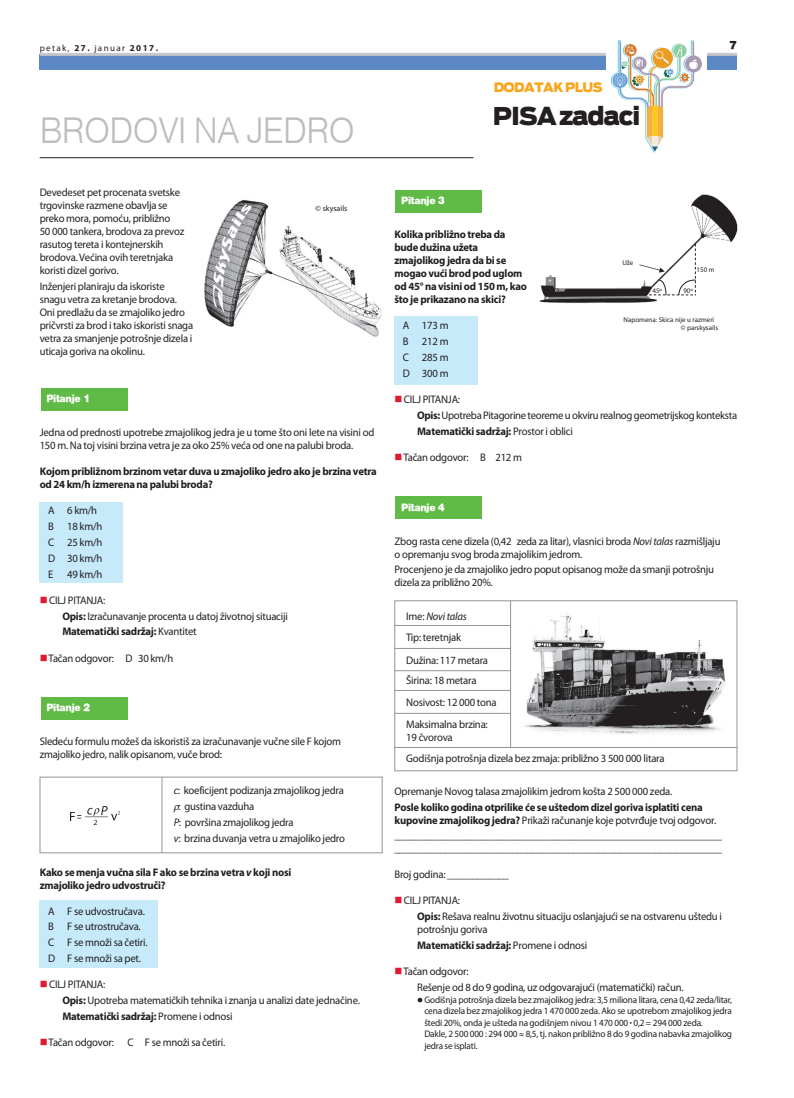
<style>
.page{position:relative;width:794px;height:1098px;background:#fff}
.page>*{position:absolute;margin:0;border:0;box-sizing:border-box;transform-origin:0 0}
.t1{font:300 38px "Nimbus Re Sans";letter-spacing:-.015em;color:#bcbdc0;scale:.95 1}
.t2{font:700 24.5px "Antennasrbyublack";letter-spacing:-.04em;color:#231f20}
.t3{font:700 13px "Antennasrbyublack";letter-spacing:-.04em;color:#f9a51b}
.t4{font:900 12px "Nimbus Re Sans";color:#231f20}
.t5{font:11px/15.8px "Myriad YU Pro";letter-spacing:-.02em;color:#231f20}
.t6{font:700 11px/13px "Myriad YU Pro";letter-spacing:-.02em;color:#231f20}
.t7{font:900 11px "Nimbus Re Sans";letter-spacing:-.025em;color:#fff}
.t8{font:9.5px/11.5px "Myriad YU Pro";letter-spacing:-.02em;color:#231f20}
.t9{font:9px "Myriad YU Pro";letter-spacing:.155em;color:#231f20}
.t10{font:8px "Arial";color:#231f20}
.t11{font:7px/8px "Arial";color:#231f20}
.s1{font-weight:700}
.s2{font-style:italic}
.s3{font-family:"Greek";font-style:italic}
.s4{font-weight:400}
</style>
<div class="page">
<div style="left:394px;top:316px;width:84px;height:68px;background:#c6eafa"></div>
<div style="left:40px;top:900px;width:118px;height:67px;background:#c6eafa"></div>
<div style="left:40px;top:501px;width:83px;height:81px;background:#c6eafa"></div>
<div style="left:40px;top:54px;width:697px;height:16px;background:#5d88c6"></div>
<hr style="left:40px;top:53px;width:697px;height:3px;background:#c7c8ca">
<div style="left:606px;top:37px;width:100px;height:118px;background:#fff"></div>
<svg style="left:611px;top:40px;width:91px;height:113px"></svg>
<div style="left:395px;top:496px;width:87px;height:22px;background:#60bb46"></div>
<div style="left:395px;top:190px;width:87px;height:22px;background:#60bb46"></div>
<div style="left:41px;top:696px;width:86px;height:23px;background:#60bb46"></div>
<div style="left:41px;top:388px;width:86px;height:22px;background:#60bb46"></div>
<hr style="left:40px;top:157px;width:433px;height:1px;background:#231f20">
<img style="left:204px;top:200px;width:178px;height:137px">
<img style="left:539px;top:194px;width:198px;height:109px">
<svg style="left:639px;top:244px;width:57px;height:51px"></svg>
<div style="left:40px;top:776px;width:342px;height:76px;border:1px solid #939598"></div>
<img style="left:70px;top:806px;width:49px;height:18px">
<hr style="left:162px;top:776px;width:1px;height:76px;background:#939598">
<img style="left:525px;top:613px;width:201px;height:122px">
<div style="left:394px;top:600px;width:343px;height:170px;border:1px solid #939598"></div>
<hr style="left:394px;top:747px;width:343px;height:1px;background:#939598">
<hr style="left:394px;top:625px;width:117px;height:1px;background:#939598">
<hr style="left:394px;top:648px;width:117px;height:1px;background:#939598">
<hr style="left:394px;top:670px;width:117px;height:1px;background:#939598">
<hr style="left:394px;top:690px;width:117px;height:1px;background:#939598">
<hr style="left:394px;top:712px;width:117px;height:1px;background:#939598">
<hr style="left:510px;top:600px;width:1px;height:147px;background:#939598">
<p class="t9" style="left:40px;top:44px;width:120px">petak, <span class="s1">27.</span> januar <span class="s1">2017.</span></p>
<p class="t4" style="left:729px;top:38px;width:10px">7</p>
<p class="t3" style="left:493px;top:82px;width:111px">DODATAK PLUS</p>
<p class="t2" style="left:493px;top:106px;width:149px">PISA zadaci</p>
<p class="t1" style="left:40px;top:110px;width:333px">BRODOVI NA JEDRO</p>
<p class="t5" style="left:40px;top:187px;width:146px;line-height:13px">Devedeset pet procenata svetske trgovinske razmene obavlja se preko mora, pomo}u, pribli`no<br>50 000 tankera, brodova za prevoz rasutog tereta i kontejnerskih brodova. Ve}ina ovih teretnjaka koristi dizel gorivo.</p>
<p class="t5" style="left:40px;top:281px;width:155px;line-height:13px">In`enjeri planiraju da iskoriste snagu vetra za kretanje brodova.<br>Oni predla`u da se zmajoliko jedro pri~vrsti za brod i tako iskoristi snaga vetra za smanjenje potro{nje dizela i uticaja goriva na okolinu.</p>
<p class="t7" style="left:46px;top:392px;width:45px">Pitanje 1</p>
<p class="t10" style="left:316px;top:205px;width:33px">© skysails</p>
<p class="t5" style="left:40px;top:427px;width:336px;line-height:13px">Jedna od prednosti upotrebe zmajolikog jedra je u tome {to oni lete na visini od<br>150 m. Na toj visini brzina vetra je za oko 25% ve}a od one na palubi broda.</p>
<p class="t6" style="left:40px;top:466px;width:338px">Kojom pribli`nom brzinom vetar duva u zmajoliko jedro ako je brzina vetra od 24 km/h izmerena na palubi broda?</p>
<p class="t5" style="left:48px;top:503px;width:56px">A 6 km/h<br>B 18 km/h<br>C 25 km/h<br>D 30 km/h<br>E 49 km/h</p>
<p class="t5" style="left:62px;top:593px;width:227px;text-indent:-13px">CILJ PITANJA:<br><span class="s1">Opis:</span> Izra~unavanje procenta u datoj `ivotnoj situaciji<br><span class="s1">Matemati~ki sadr`aj:</span> Kvantitet</p>
<p class="t5" style="left:49px;top:650px;width:126px">Ta~an odgovor: D 30 km/h</p>
<p class="t7" style="left:46px;top:701px;width:45px">Pitanje 2</p>
<p class="t5" style="left:40px;top:736px;width:303px;line-height:13px">Slede}u formulu mo`e{ da iskoristi{ za izra~unavanje vu~ne sile F kojom zmajoliko jedro, nalik opisanom, vu~e brod:</p>
<p class="t5" style="left:174px;top:783px;width:173px"><span class="s2">c</span>: koeficijent podizanja zmajolikog jedra <span class="s3">r</span>: gustina vazduha<br><span class="s2">P</span>: povr{ina zmajolikog jedra<br><span class="s2">v</span>: brzina duvanja vetra u zmajoliko jedro</p>
<p class="t6" style="left:40px;top:866px;width:253px">Kako se menja vu~na sila F ako se brzina vetra <span class="s2">v</span> koji nosi zmajoliko jedro udvostru~i?</p>
<p class="t5" style="left:48px;top:903px;width:101px">A F se udvostru~ava.<br>B F se utrostru~ava.<br>C F se mno`i sa ~etiri.<br>D F se mno`i sa pet.</p>
<p class="t5" style="left:62px;top:977px;width:299px;text-indent:-13px">CILJ PITANJA:<br><span class="s1">Opis:</span> Upotreba matemati~kih tehnika i znanja u analizi date jedna~ine.<br><span class="s1">Matemati~ki sadr`aj:</span> Promene i odnosi</p>
<p class="t5" style="left:49px;top:1034px;width:178px">Ta~an odgovor: C F se mno`i sa ~etiri.</p>
<p class="t7" style="left:401px;top:194px;width:45px">Pitanje 3</p>
<p class="t6" style="left:394px;top:229px;width:134px">Kolika pribli`no treba da bude du`ina u`eta zmajolikog jedra da bi se mogao vu}i brod pod uglom od 45° na visini od 150 m, kao {to je prikazano na skici?</p>
<p class="t5" style="left:403px;top:319px;width:47px;text-align:justify">A 173 m B 212 m C 285 m D 300 m</p>
<p class="t5" style="left:417px;top:392px;width:321px;text-indent:-13px">CILJ PITANJA:<br><span class="s1">Opis:</span> Upotreba Pitagorine teoreme u okviru realnog geometrijskog konteksta<br><span class="s1">Matemati~ki sadr`aj:</span> Prostor i oblici</p>
<p class="t5" style="left:403px;top:450px;width:120px">Ta~an odgovor: B 212 m</p>
<p class="t11" style="left:622px;top:259px;width:12px">Uže</p>
<p class="t11" style="left:696px;top:266px;width:19px">150 m</p>
<p class="t11" style="left:652px;top:287px;width:11px">45º</p>
<p class="t11" style="left:683px;top:287px;width:11px">90º</p>
<p class="t11" style="left:681px;top:316px;width:39px;text-indent:-57px">Napomena: Skica nije u razmeri © parskysails</p>
<p class="t7" style="left:401px;top:500px;width:45px">Pitanje 4</p>
<p class="t5" style="left:394px;top:535px;width:327px;line-height:13px">Zbog rasta cene dizela (0,42 zeda za litar), vlasnici broda <span class="s2">Novi talas</span> razmi{ljaju o opremanju svog broda zmajolikim jedrom.</p>
<p class="t5" style="left:394px;top:564px;width:321px;line-height:13px">Procenjeno je da zmajoliko jedro poput opisanog mo`e da smanji potro{nju dizela za pribli`no 20%.</p>
<p class="t5" style="left:406px;top:606px;width:62px;line-height:21.5px">Ime: <span class="s2">Novi talas<br></span>Tip: teretnjak</p>
<p class="t5" style="left:406px;top:650px;width:83px;line-height:20.5px">Du`ina: 117 metara [irina: 18 metara</p>
<p class="t5" style="left:406px;top:691px;width:92px;line-height:22.5px">Nosivost: 12 000 tona<br>Maksimalna brzina:</p>
<p class="t5" style="left:406px;top:728px;width:260px;line-height:20.5px">19 ~vorova<br>Godi{nja potro{nja dizela bez zmaja: pribli`no 3 500 000 litara</p>
<p class="t6" style="left:394px;top:783px;width:310px;line-height:15.8px"><span class="s4">Opremanje Novog talasa zmajolikim jedrom ko{ta 2 500 000 zeda.<br></span>Posle koliko godina otprilike }e se u{tedom dizel goriva isplatiti cena</p>
<p class="t5" style="left:394px;top:812px;width:329px"><span class="s1">kupovine zmajolikog jedra?</span> Prika`i ra~unanje koje potvr|uje tvoj odgovor. ________________________________________________________________</p>
<p class="t5" style="left:394px;top:841px;width:329px">________________________________________________________________</p>
<p class="t5" style="left:394px;top:867px;width:116px">Broj godina: ____________</p>
<p class="t5" style="left:417px;top:893px;width:306px;text-indent:-13px">CILJ PITANJA:<br><span class="s1">Opis:</span> Re{ava realnu `ivotnu situaciju oslanjaju}i se na ostvarenu u{tedu i</p>
<p class="t5" style="left:417px;top:922px;width:172px">potro{nju goriva<br><span class="s1">Matemati~ki sadr`aj:</span> Promene i odnosi</p>
<p class="t5" style="left:417px;top:964px;width:268px;text-indent:-14px">Ta~an odgovor:<br>Re{enje od 8 do 9 godina, uz odgovaraju}i (matemati~ki) ra~un.</p>
<p class="t8" style="left:424px;top:994px;width:309px">Godi{nja potro{nja dizela bez zmajolikog jedra: 3,5 miliona litara, cena 0,42 zeda/litar, cena dizela bez zmajolikog jedra 1 470 000 zeda. Ako se upotrebom zmajolikog jedra {tedi 20%, onda je u{teda na godi{njem nivou 1 470 000 0,2 = 294 000 zeda.<br>Dakle, 2 500 000 : 294 000 ≈ 8,5, tj. nakon pribli`no 8 do 9 godina nabavka zmajolikog jedra se isplati.</p>
</div>
